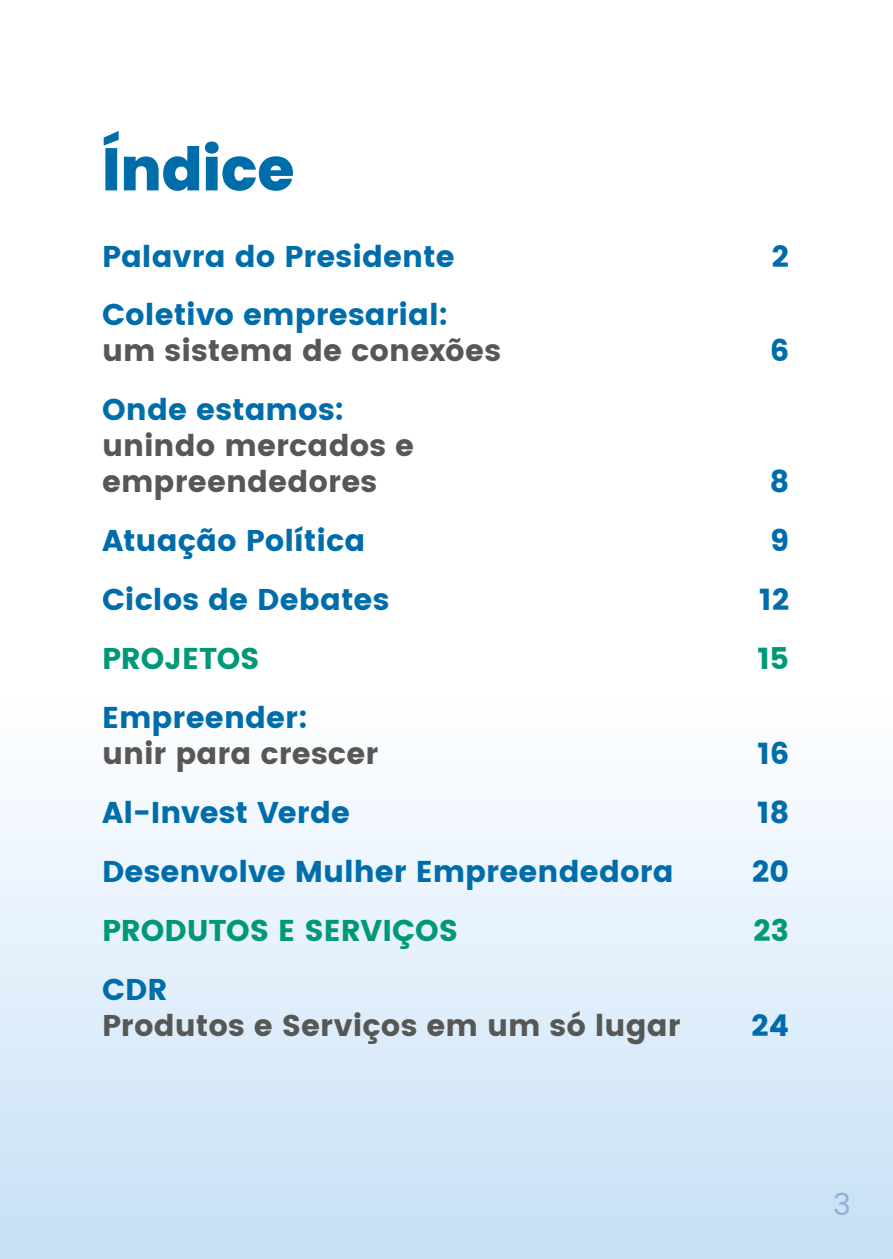
<style>
.page{position:relative;width:893px;height:1259px;background:#fff}
.page>*{position:absolute;margin:0;border:0;box-sizing:border-box;transform-origin:0 0}
.t1{font:800 60px "Poppins";color:#006dab}
.t2{font:700 30px "Poppins";letter-spacing:.005em;color:#006dab}
.t3{font:700 30px/36px "Poppins";letter-spacing:.005em;color:#575756}
.t4{font:700 30px "Poppins";letter-spacing:-.005em;color:#009879}
.t5{font:30px "Poppins";color:#93b0d6}
</style>
<div class="page">
<div style="left:0;top:637px;width:893px;height:622px;background:linear-gradient(to bottom,#fff,#c7e0f6)"></div>
<h1 class="t1" style="left:102px;top:135px;width:194px">Índice</h1>
<p class="t2" style="left:102px;top:239px;width:354px">Palavra do Presidente</p>
<p class="t2" style="left:772px;top:239px;width:19px">2</p>
<p class="t2" style="left:102px;top:297px;width:348px">Coletivo empresarial:</p>
<p class="t3" style="left:102px;top:333px;width:400px">um sistema de conexões</p>
<p class="t2" style="left:770px;top:333px;width:21px">6</p>
<p class="t2" style="left:102px;top:392px;width:243px">Onde estamos:</p>
<p class="t3" style="left:102px;top:428px;width:314px">unindo mercados e empreendedores</p>
<p class="t2" style="left:770px;top:464px;width:21px">8</p>
<p class="t2" style="left:102px;top:523px;width:265px">Atuação Política</p>
<p class="t2" style="left:770px;top:523px;width:21px">9</p>
<p class="t2" style="left:102px;top:582px;width:289px">Ciclos de Debates</p>
<p class="t2" style="left:759px;top:582px;width:31px">12</p>
<p class="t4" style="left:102px;top:641px;width:159px">PROJETOS</p>
<p class="t4" style="left:757px;top:641px;width:33px">15</p>
<p class="t2" style="left:102px;top:700px;width:207px">Empreender:</p>
<p class="t3" style="left:102px;top:736px;width:278px">unir para crescer</p>
<p class="t2" style="left:757px;top:736px;width:33px">16</p>
<p class="t2" style="left:102px;top:795px;width:250px">Al-Invest Verde</p>
<p class="t2" style="left:757px;top:795px;width:33px">18</p>
<p class="t2" style="left:102px;top:854px;width:573px">Desenvolve Mulher Empreendedora</p>
<p class="t2" style="left:752px;top:854px;width:38px">20</p>
<p class="t4" style="left:102px;top:913px;width:358px">PRODUTOS E SERVIÇOS</p>
<p class="t4" style="left:754px;top:913px;width:37px">23</p>
<p class="t2" style="left:102px;top:972px;width:67px">CDR</p>
<p class="t3" style="left:102px;top:1008px;width:580px">Produtos e Serviços em um só lugar</p>
<p class="t2" style="left:752px;top:1008px;width:39px">24</p>
<p class="t5" style="left:833px;top:1183px;width:19px">3</p>
</div>
